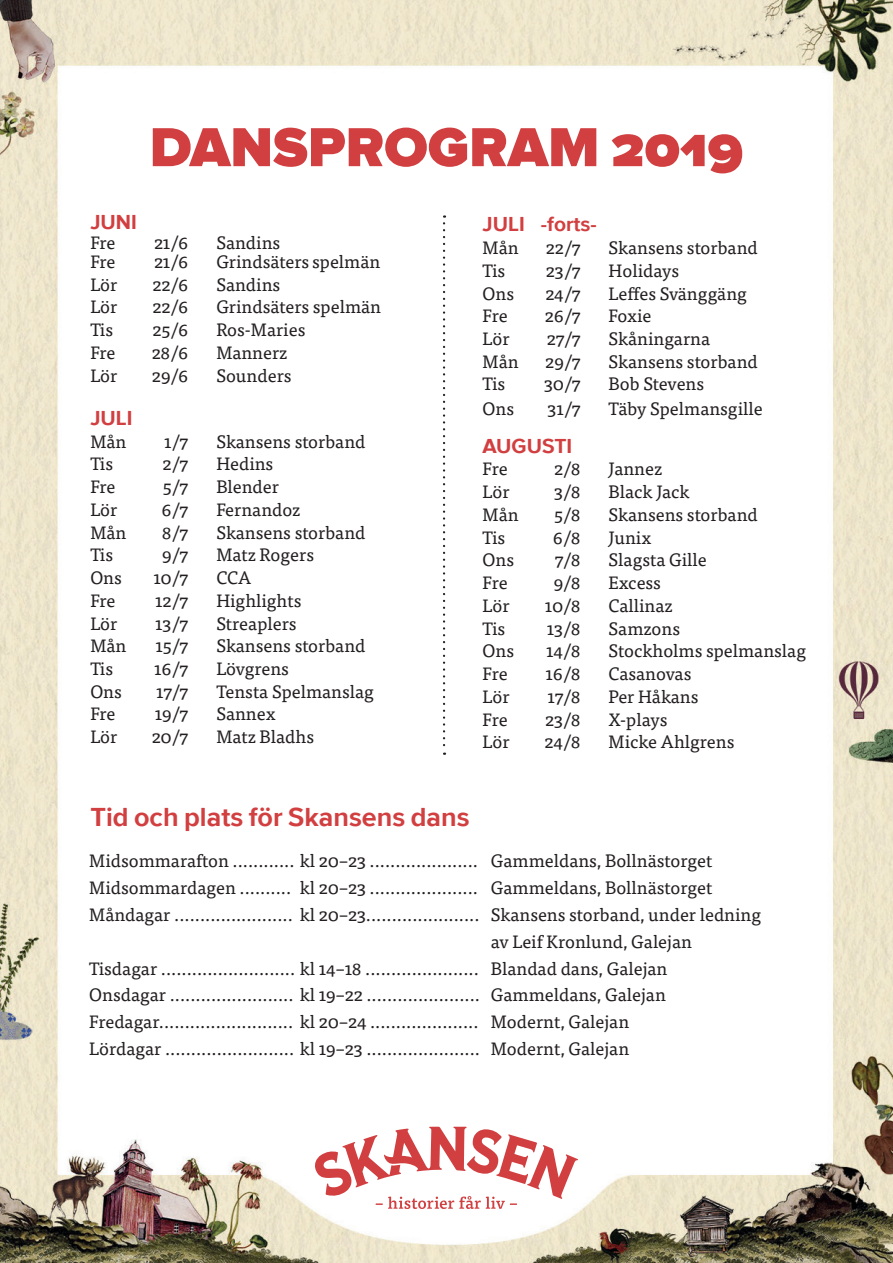
<style>
.page{position:relative;width:893px;height:1263px;background:#fff}
.page>*{position:absolute;margin:0;border:0;box-sizing:border-box;transform-origin:0 0}
.t1{font:900 57px "Proxima Nova S";color:#d23f40}
.t2{font:700 26.85px "Proxima Nova S";color:#d23f40}
.t3{font:700 20.85px "Proxima Nova S";color:#d23f40}
.t4{font:18px "Tisa OT";color:#231f20}
</style>
<div class="page">
<img style="left:0;top:0;width:893px;height:1263px">
<svg style="left:315px;top:1127px;width:263px;height:82px"></svg>
<svg style="left:443px;top:215px;width:2px;height:540px"></svg>
<h1 class="t1" style="left:150px;top:114px;width:595px">DANSPROGRAM 2019</h1>
<p class="t3" style="left:90px;top:210px;width:48px">JUNI</p>
<p class="t4" style="left:90px;top:232px;width:27px">Fre</p>
<p class="t4" style="left:154px;top:232px;width:36px">21/6</p>
<p class="t4" style="left:216px;top:232px;width:65px">Sandins</p>
<p class="t4" style="left:90px;top:251px;width:27px">Fre</p>
<p class="t4" style="left:154px;top:251px;width:36px">21/6</p>
<p class="t4" style="left:216px;top:251px;width:165px">Grindsäters spelmän</p>
<p class="t4" style="left:90px;top:274px;width:29px">Lör</p>
<p class="t4" style="left:152px;top:274px;width:37px">22/6</p>
<p class="t4" style="left:216px;top:274px;width:65px">Sandins</p>
<p class="t4" style="left:90px;top:296px;width:29px">Lör</p>
<p class="t4" style="left:152px;top:296px;width:37px">22/6</p>
<p class="t4" style="left:216px;top:296px;width:166px">Grindsäters spelmän</p>
<p class="t4" style="left:90px;top:319px;width:24px">Tis</p>
<p class="t4" style="left:153px;top:319px;width:37px">25/6</p>
<p class="t4" style="left:216px;top:319px;width:91px">Ros-Maries</p>
<p class="t4" style="left:90px;top:342px;width:27px">Fre</p>
<p class="t4" style="left:152px;top:342px;width:38px">28/6</p>
<p class="t4" style="left:216px;top:342px;width:73px">Mannerz</p>
<p class="t4" style="left:90px;top:365px;width:29px">Lör</p>
<p class="t4" style="left:152px;top:365px;width:38px">29/6</p>
<p class="t4" style="left:216px;top:365px;width:77px">Sounders</p>
<p class="t3" style="left:90px;top:406px;width:44px">JULI</p>
<p class="t4" style="left:90px;top:431px;width:37px">Mån</p>
<p class="t4" style="left:164px;top:431px;width:26px">1/7</p>
<p class="t4" style="left:216px;top:431px;width:151px">Skansens storband</p>
<p class="t4" style="left:90px;top:453px;width:24px">Tis</p>
<p class="t4" style="left:163px;top:453px;width:27px">2/7</p>
<p class="t4" style="left:216px;top:453px;width:59px">Hedins</p>
<p class="t4" style="left:90px;top:476px;width:27px">Fre</p>
<p class="t4" style="left:163px;top:476px;width:27px">5/7</p>
<p class="t4" style="left:216px;top:476px;width:64px">Blender</p>
<p class="t4" style="left:90px;top:499px;width:29px">Lör</p>
<p class="t4" style="left:161px;top:499px;width:28px">6/7</p>
<p class="t4" style="left:216px;top:499px;width:86px">Fernandoz</p>
<p class="t4" style="left:90px;top:522px;width:37px">Mån</p>
<p class="t4" style="left:162px;top:522px;width:28px">8/7</p>
<p class="t4" style="left:216px;top:522px;width:151px">Skansens storband</p>
<p class="t4" style="left:90px;top:544px;width:24px">Tis</p>
<p class="t4" style="left:162px;top:544px;width:28px">9/7</p>
<p class="t4" style="left:216px;top:544px;width:99px">Matz Rogers</p>
<p class="t4" style="left:90px;top:567px;width:33px">Ons</p>
<p class="t4" style="left:153px;top:567px;width:36px">10/7</p>
<p class="t4" style="left:216px;top:567px;width:37px">CCA</p>
<p class="t4" style="left:90px;top:590px;width:27px">Fre</p>
<p class="t4" style="left:155px;top:590px;width:35px">12/7</p>
<p class="t4" style="left:216px;top:590px;width:87px">Highlights</p>
<p class="t4" style="left:90px;top:612px;width:29px">Lör</p>
<p class="t4" style="left:155px;top:612px;width:35px">13/7</p>
<p class="t4" style="left:216px;top:612px;width:82px">Streaplers</p>
<p class="t4" style="left:90px;top:635px;width:37px">Mån</p>
<p class="t4" style="left:155px;top:635px;width:34px">15/7</p>
<p class="t4" style="left:216px;top:635px;width:151px">Skansens storband</p>
<p class="t4" style="left:90px;top:658px;width:24px">Tis</p>
<p class="t4" style="left:154px;top:658px;width:36px">16/7</p>
<p class="t4" style="left:216px;top:658px;width:74px">Lövgrens</p>
<p class="t4" style="left:90px;top:681px;width:33px">Ons</p>
<p class="t4" style="left:156px;top:681px;width:34px">17/7</p>
<p class="t4" style="left:216px;top:681px;width:159px">Tensta Spelmanslag</p>
<p class="t4" style="left:90px;top:703px;width:27px">Fre</p>
<p class="t4" style="left:155px;top:703px;width:35px">19/7</p>
<p class="t4" style="left:216px;top:703px;width:61px">Sannex</p>
<p class="t4" style="left:90px;top:726px;width:29px">Lör</p>
<p class="t4" style="left:152px;top:726px;width:38px">20/7</p>
<p class="t4" style="left:216px;top:726px;width:99px">Matz Bladhs</p>
<p class="t3" style="left:483px;top:212px;width:116px">JULI -forts-</p>
<p class="t4" style="left:483px;top:237px;width:37px">Mån</p>
<p class="t4" style="left:546px;top:237px;width:36px">22/7</p>
<p class="t4" style="left:609px;top:237px;width:151px">Skansens storband</p>
<p class="t4" style="left:483px;top:260px;width:24px">Tis</p>
<p class="t4" style="left:546px;top:260px;width:36px">23/7</p>
<p class="t4" style="left:609px;top:260px;width:72px">Holidays</p>
<p class="t4" style="left:483px;top:282px;width:33px">Ons</p>
<p class="t4" style="left:545px;top:282px;width:37px">24/7</p>
<p class="t4" style="left:609px;top:282px;width:140px">Leffes Svänggäng</p>
<p class="t4" style="left:483px;top:305px;width:27px">Fre</p>
<p class="t4" style="left:545px;top:305px;width:37px">26/7</p>
<p class="t4" style="left:609px;top:305px;width:44px">Foxie</p>
<p class="t4" style="left:483px;top:328px;width:29px">Lör</p>
<p class="t4" style="left:547px;top:328px;width:35px">27/7</p>
<p class="t4" style="left:609px;top:328px;width:103px">Skåningarna</p>
<p class="t4" style="left:483px;top:351px;width:37px">Mån</p>
<p class="t4" style="left:545px;top:351px;width:37px">29/7</p>
<p class="t4" style="left:609px;top:351px;width:151px">Skansens storband</p>
<p class="t4" style="left:483px;top:373px;width:24px">Tis</p>
<p class="t4" style="left:544px;top:373px;width:38px">30/7</p>
<p class="t4" style="left:609px;top:373px;width:97px">Bob Stevens</p>
<p class="t4" style="left:483px;top:398px;width:33px">Ons</p>
<p class="t4" style="left:548px;top:398px;width:35px">31/7</p>
<p class="t4" style="left:609px;top:398px;width:156px">Täby Spelmansgille</p>
<p class="t3" style="left:483px;top:434px;width:91px">AUGUSTI</p>
<p class="t4" style="left:483px;top:458px;width:27px">Fre</p>
<p class="t4" style="left:554px;top:458px;width:28px">2/8</p>
<p class="t4" style="left:609px;top:458px;width:55px">Jannez</p>
<p class="t4" style="left:483px;top:481px;width:29px">Lör</p>
<p class="t4" style="left:554px;top:481px;width:28px">3/8</p>
<p class="t4" style="left:609px;top:481px;width:83px">Black Jack</p>
<p class="t4" style="left:483px;top:504px;width:37px">Mån</p>
<p class="t4" style="left:554px;top:504px;width:28px">5/8</p>
<p class="t4" style="left:609px;top:504px;width:151px">Skansens storband</p>
<p class="t4" style="left:483px;top:527px;width:24px">Tis</p>
<p class="t4" style="left:553px;top:527px;width:29px">6/8</p>
<p class="t4" style="left:609px;top:527px;width:44px">Junix</p>
<p class="t4" style="left:483px;top:549px;width:33px">Ons</p>
<p class="t4" style="left:555px;top:549px;width:27px">7/8</p>
<p class="t4" style="left:609px;top:549px;width:100px">Slagsta Gille</p>
<p class="t4" style="left:483px;top:572px;width:27px">Fre</p>
<p class="t4" style="left:553px;top:572px;width:29px">9/8</p>
<p class="t4" style="left:609px;top:572px;width:54px">Excess</p>
<p class="t4" style="left:483px;top:595px;width:29px">Lör</p>
<p class="t4" style="left:545px;top:595px;width:37px">10/8</p>
<p class="t4" style="left:609px;top:595px;width:66px">Callinaz</p>
<p class="t4" style="left:483px;top:617px;width:24px">Tis</p>
<p class="t4" style="left:547px;top:617px;width:35px">13/8</p>
<p class="t4" style="left:609px;top:617px;width:73px">Samzons</p>
<p class="t4" style="left:483px;top:640px;width:33px">Ons</p>
<p class="t4" style="left:546px;top:640px;width:36px">14/8</p>
<p class="t4" style="left:609px;top:640px;width:199px">Stockholms spelmanslag</p>
<p class="t4" style="left:483px;top:663px;width:27px">Fre</p>
<p class="t4" style="left:546px;top:663px;width:37px">16/8</p>
<p class="t4" style="left:609px;top:663px;width:84px">Casanovas</p>
<p class="t4" style="left:483px;top:686px;width:29px">Lör</p>
<p class="t4" style="left:548px;top:686px;width:35px">17/8</p>
<p class="t4" style="left:609px;top:686px;width:91px">Per Håkans</p>
<p class="t4" style="left:483px;top:708px;width:27px">Fre</p>
<p class="t4" style="left:545px;top:708px;width:37px">23/8</p>
<p class="t4" style="left:609px;top:708px;width:60px">X-plays</p>
<p class="t4" style="left:483px;top:731px;width:29px">Lör</p>
<p class="t4" style="left:545px;top:731px;width:37px">24/8</p>
<p class="t4" style="left:609px;top:731px;width:127px">Micke Ahlgrens</p>
<h2 class="t2" style="left:90px;top:802px;width:381px">Tid och plats för Skansens dans</h2>
<p class="t4" style="left:89px;top:850px;width:625px">Midsommarafton ............ kl 20–23 ..................... Gammeldans, Bollnästorget</p>
<p class="t4" style="left:89px;top:877px;width:625px">Midsommardagen .......... kl 20–23 ..................... Gammeldans, Bollnästorget</p>
<p class="t4" style="left:89px;top:904px;width:673px">Måndagar ....................... kl 20–23...................... Skansens storband, under ledning</p>
<p class="t4" style="left:491px;top:930px;width:203px">av Leif Kronlund, Galejan</p>
<p class="t4" style="left:89px;top:957px;width:580px">Tisdagar .......................... kl 14–18 ...................... Blandad dans, Galejan</p>
<p class="t4" style="left:89px;top:984px;width:578px">Onsdagar ........................ kl 19–22 ...................... Gammeldans, Galejan</p>
<p class="t4" style="left:89px;top:1011px;width:541px">Fredagar.......................... kl 20–24 ..................... Modernt, Galejan</p>
<p class="t4" style="left:89px;top:1038px;width:541px">Lördagar ......................... kl 19–23 ...................... Modernt, Galejan</p>
</div>
